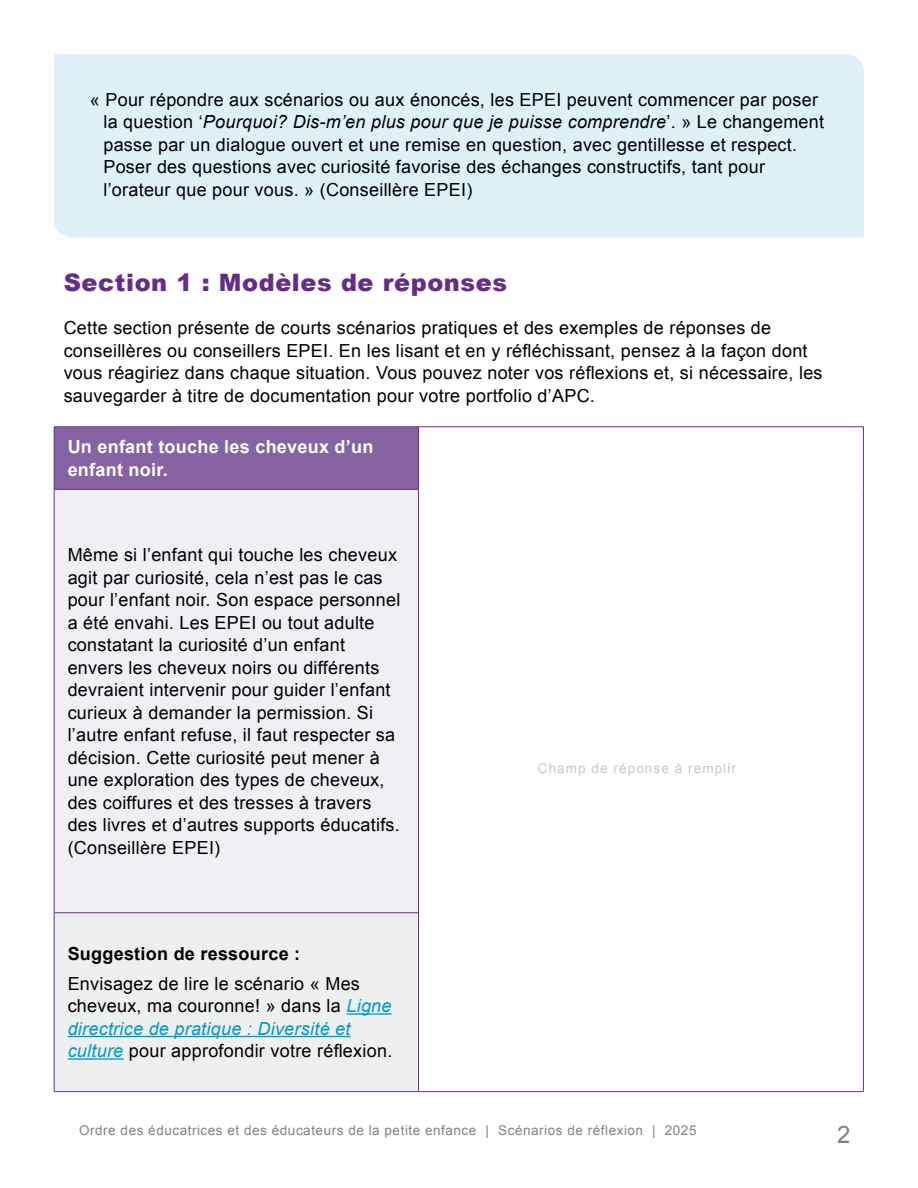
<style>
.page{position:relative;width:918px;height:1188px;background:#fff}
.page>*{position:absolute;margin:0;border:0;box-sizing:border-box;transform-origin:0 0}
.t1{font:900 24px "Arial";letter-spacing:.025em;color:#652d89}
.t2{font:24px "Arial";color:#808285}
.t3{font:18px/22.5px "Arial";letter-spacing:.015em;color:#000}
.t4{font:700 18px/22.5px "Arial";letter-spacing:.015em;color:#fff}
.t5{font:700 18px "Arial";letter-spacing:.015em;color:#000}
.t6{font:13.5px "Arial";letter-spacing:.04em;color:#808285}
.t7{font:13.5px "Arial";letter-spacing:.08em;color:#c7c8ca}
.s1{font-style:italic}
.s2{font-style:italic;color:#009ac7}
</style>
<div class="page">
<div style="left:54px;top:54px;width:810px;height:184px;background:#def1f7"></div>
<div style="left:54px;top:427px;width:364px;height:62px;background:#8863a3"></div>
<div style="left:54px;top:489px;width:364px;height:424px;background:#f1eef5"></div>
<div style="left:54px;top:913px;width:364px;height:179px;background:#eef0f0"></div>
<hr style="left:54px;top:427px;width:364px;height:1px;background:#652d89">
<hr style="left:54px;top:427px;width:1px;height:62px;background:#652d89">
<hr style="left:418px;top:427px;width:446px;height:1px;background:#652d89">
<hr style="left:418px;top:427px;width:1px;height:62px;background:#652d89">
<hr style="left:863px;top:427px;width:1px;height:62px;background:#652d89">
<hr style="left:863px;top:489px;width:1px;height:424px;background:#652d89">
<hr style="left:863px;top:913px;width:1px;height:178px;background:#652d89">
<hr style="left:418px;top:1091px;width:446px;height:1px;background:#652d89">
<hr style="left:54px;top:489px;width:365px;height:1px;background:#652d89">
<hr style="left:54px;top:490px;width:1px;height:423px;background:#652d89">
<hr style="left:418px;top:490px;width:1px;height:423px;background:#652d89">
<hr style="left:54px;top:912px;width:365px;height:1px;background:#652d89">
<hr style="left:54px;top:913px;width:1px;height:178px;background:#652d89">
<hr style="left:418px;top:913px;width:1px;height:178px;background:#652d89">
<hr style="left:54px;top:1091px;width:364px;height:1px;background:#652d89">
<hr style="left:346px;top:1013px;width:46px;height:2px;background:#009ac7">
<hr style="left:68px;top:1036px;width:283px;height:1px;background:#009ac7">
<hr style="left:68px;top:1058px;width:56px;height:2px;background:#009ac7">
<p class="t3" style="left:103px;top:89px;width:722px;text-indent:-14px">« Pour répondre aux scénarios ou aux énoncés, les EPEI peuvent commencer par poser la question ‘<span class="s1">Pourquoi? Dis-m’en plus pour que je puisse comprendre</span>’. » Le changement passe par un dialogue ouvert et une remise en question, avec gentillesse et respect.<br>Poser des questions avec curiosité favorise des échanges constructifs, tant pour l’orateur que pour vous. » (Conseillère EPEI)</p>
<p class="t1" style="left:64px;top:266px;width:445px">Section 1 : Modèles de réponses</p>
<p class="t3" style="left:64px;top:317px;width:760px">Cette section présente de courts scénarios pratiques et des exemples de réponses de conseillères ou conseillers EPEI. En les lisant et en y réfléchissant, pensez à la façon dont vous réagiriez dans chaque situation. Vous pouvez noter vos réflexions et, si nécessaire, les sauvegarder à titre de documentation pour votre portfolio d’APC.</p>
<p class="t4" style="left:68px;top:436px;width:307px">Un enfant touche les cheveux d’un enfant noir.</p>
<p class="t3" style="left:68px;top:544px;width:334px">Même si l’enfant qui touche les cheveux agit par curiosité, cela n’est pas le cas pour l’enfant noir. Son espace personnel a été envahi. Les EPEI ou tout adulte constatant la curiosité d’un enfant envers les cheveux noirs ou différents devraient intervenir pour guider l’enfant curieux à demander la permission. Si l’autre enfant refuse, il faut respecter sa décision. Cette curiosité peut mener à une exploration des types de cheveux, des coiffures et des tresses à travers des livres et d’autres supports éducatifs. (Conseillère EPEI)</p>
<p class="t5" style="left:68px;top:942px;width:234px">Suggestion de ressource :</p>
<p class="t3" style="left:68px;top:972px;width:326px">Envisagez de lire le scénario « Mes cheveux, ma couronne! » dans la <span class="s2">Ligne directrice de pratique : Diversité et culture</span> pour approfondir votre réflexion.</p>
<p class="t7" style="left:538px;top:760px;width:200px">Champ de réponse à remplir</p>
<p class="t6" style="left:79px;top:1122px;width:619px">Ordre des éducatrices et des éducateurs de la petite enfance | Scénarios de réflexion | 2025</p>
<h1 class="t2" style="left:837px;top:1119px;width:15px">2</h1>
</div>
